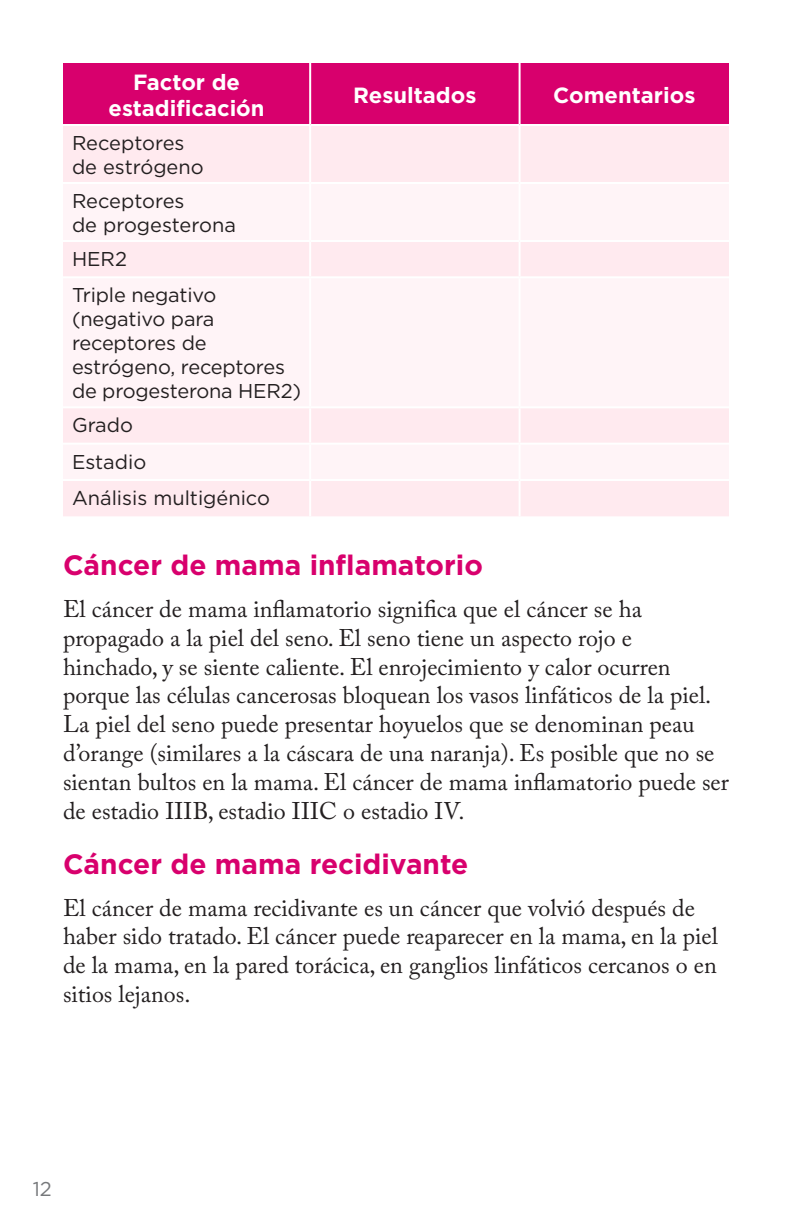
<style>
.page{position:relative;width:792px;height:1224px;background:#fff}
.page>*{position:absolute;margin:0;border:0;box-sizing:border-box;transform-origin:0 0}
.Header_2__Navy{font:700 28px "Gotham";color:#d8006d}
.Body_Copy{font:24px/28.8px "Adobe Caslon Pro";color:#231f20}
.t1{font:700 22px/26.4px "Gotham";color:#fff;text-align:center}
.Gotham_Body{font:20px/24px "Gotham";letter-spacing:-.01em;color:#231f20}
.t2{font:20px "Gotham";color:#76787b}
</style>
<div class="page">
<div style="left:63px;top:63px;width:666px;height:61px;background:#d8006d"></div>
<div style="left:63px;top:126px;width:666px;height:390px;background:#ffeaef"></div>
<svg style="left:63px;top:184px;width:666px;height:295px;fill:#fff4f7"></svg>
<hr style="left:309px;top:126px;width:2px;height:56px;background:#fff">
<hr style="left:519px;top:126px;width:2px;height:56px;background:#fff">
<hr style="left:309px;top:184px;width:2px;height:56px;background:#fff">
<hr style="left:519px;top:184px;width:2px;height:56px;background:#fff">
<hr style="left:309px;top:242px;width:2px;height:34px;background:#fff">
<hr style="left:519px;top:242px;width:2px;height:34px;background:#fff">
<hr style="left:309px;top:278px;width:2px;height:128px;background:#fff">
<hr style="left:519px;top:278px;width:2px;height:128px;background:#fff">
<hr style="left:309px;top:408px;width:2px;height:35px;background:#fff">
<hr style="left:519px;top:408px;width:2px;height:35px;background:#fff">
<hr style="left:309px;top:445px;width:2px;height:34px;background:#fff">
<hr style="left:519px;top:445px;width:2px;height:34px;background:#fff">
<hr style="left:309px;top:481px;width:2px;height:35px;background:#fff">
<hr style="left:519px;top:481px;width:2px;height:35px;background:#fff">
<hr style="left:309px;top:63px;width:2px;height:61px;background:#fff">
<hr style="left:519px;top:63px;width:2px;height:61px;background:#fff">
<hr style="left:63px;top:182px;width:247px;height:2px;background:#fff">
<hr style="left:310px;top:182px;width:210px;height:2px;background:#fff">
<hr style="left:520px;top:182px;width:209px;height:2px;background:#fff">
<hr style="left:63px;top:240px;width:247px;height:2px;background:#fff">
<hr style="left:310px;top:240px;width:210px;height:2px;background:#fff">
<hr style="left:520px;top:240px;width:209px;height:2px;background:#fff">
<hr style="left:63px;top:276px;width:247px;height:2px;background:#fff">
<hr style="left:310px;top:276px;width:210px;height:2px;background:#fff">
<hr style="left:520px;top:276px;width:209px;height:2px;background:#fff">
<hr style="left:63px;top:406px;width:247px;height:2px;background:#fff">
<hr style="left:310px;top:406px;width:210px;height:2px;background:#fff">
<hr style="left:520px;top:406px;width:209px;height:2px;background:#fff">
<hr style="left:63px;top:443px;width:247px;height:2px;background:#fff">
<hr style="left:310px;top:443px;width:210px;height:2px;background:#fff">
<hr style="left:520px;top:443px;width:209px;height:2px;background:#fff">
<hr style="left:63px;top:479px;width:247px;height:2px;background:#fff">
<hr style="left:310px;top:479px;width:210px;height:2px;background:#fff">
<hr style="left:520px;top:479px;width:209px;height:2px;background:#fff">
<p class="t1" style="left:109px;top:68px;width:158px">Factor de estadificación</p>
<p class="Gotham_Body" style="left:72px;top:130px;width:133px">Receptores de estrógeno</p>
<p class="Gotham_Body" style="left:72px;top:188px;width:165px">Receptores<br>de progesterona</p>
<p class="Gotham_Body" style="left:72px;top:246px;width:57px">HER2</p>
<p class="Gotham_Body" style="left:72px;top:283px;width:231px">Triple negativo (negativo para receptores de estrógeno, receptores de progesterona HER2)</p>
<p class="Gotham_Body" style="left:72px;top:413px;width:63px">Grado</p>
<p class="Gotham_Body" style="left:72px;top:449px;width:76px">Estadio</p>
<p class="Gotham_Body" style="left:72px;top:486px;width:200px">Análisis multigénico</p>
<p class="t1" style="left:353px;top:82px;width:125px">Resultados</p>
<p class="t1" style="left:553px;top:82px;width:144px">Comentarios</p>
<p class="Header_2__Navy" style="left:63px;top:547px;width:421px">Cáncer de mama inflamatorio</p>
<p class="Body_Copy" style="left:63px;top:594px;width:668px">El cáncer de mama inflamatorio significa que el cáncer se ha propagado a la piel del seno. El seno tiene un aspecto rojo e hinchado, y se siente caliente. El enrojecimiento y calor ocurren porque las células cancerosas bloquean los vasos linfáticos de la piel.<br>La piel del seno puede presentar hoyuelos que se denominan peau d’orange (similares a la cáscara de una naranja). Es posible que no se sientan bultos en la mama. El cáncer de mama inflamatorio puede ser de estadio IIIB, estadio IIIC o estadio IV.</p>
<p class="Header_2__Navy" style="left:63px;top:845px;width:407px">Cáncer de mama recidivante</p>
<p class="Body_Copy" style="left:63px;top:893px;width:656px">El cáncer de mama recidivante es un cáncer que volvió después de haber sido tratado. El cáncer puede reaparecer en la mama, en la piel de la mama, en la pared torácica, en ganglios linfáticos cercanos o en sitios lejanos.</p>
<p class="t2" style="left:33px;top:1176px;width:21px">12</p>
</div>
